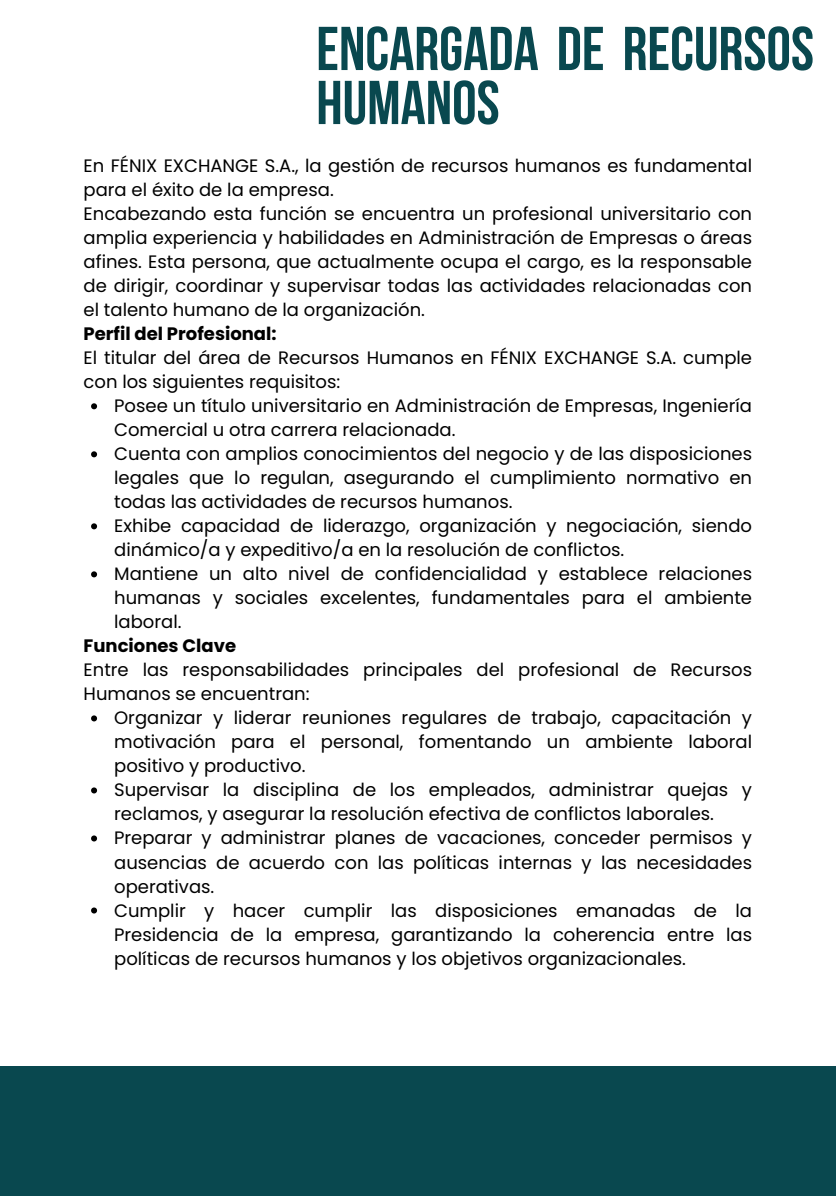
<style>
.page{position:relative;width:836px;height:1196px;background:#fff}
.page>*{position:absolute;margin:0;border:0;box-sizing:border-box;transform-origin:0 0}
.t1{font:61.8px/54px "Bebas Neue Cyrillic";color:#09484f}
.t2{font:18px/24px "Poppins";color:#000}
.t3{font:700 18px "Poppins";color:#000}
</style>
<div class="page">
<div style="left:0;top:1066px;width:836px;height:129px;background:#09484f"></div>
<svg style="left:91px;top:403px;width:6px;height:6px"></svg>
<svg style="left:91px;top:451px;width:6px;height:6px"></svg>
<svg style="left:91px;top:523px;width:6px;height:6px"></svg>
<svg style="left:91px;top:571px;width:6px;height:6px"></svg>
<svg style="left:91px;top:715px;width:6px;height:6px"></svg>
<svg style="left:91px;top:787px;width:6px;height:6px"></svg>
<svg style="left:91px;top:835px;width:6px;height:6px"></svg>
<svg style="left:91px;top:907px;width:6px;height:6px"></svg>
<p class="t1" style="left:316px;top:28px;width:499px">ENCARGADA DE RECURSOS<br>HUMANOS</p>
<p class="t2" style="left:84px;top:154px;width:670px">En FÉNIX EXCHANGE S.A., la gestión de recursos humanos es fundamental para el éxito de la empresa.</p>
<p class="t2" style="left:84px;top:202px;width:670px;text-align:justify">Encabezando esta función se encuentra un profesional universitario con amplia experiencia y habilidades en Administración de Empresas o áreas afines. Esta persona, que actualmente ocupa el cargo, es la responsable de dirigir, coordinar y supervisar todas las actividades relacionadas con el talento humano de la organización.</p>
<p class="t3" style="left:84px;top:321px;width:194px">Perfil del Profesional:</p>
<p class="t2" style="left:84px;top:346px;width:670px">El titular del área de Recursos Humanos en FÉNIX EXCHANGE S.A. cumple con los siguientes requisitos:</p>
<p class="t2" style="left:114px;top:394px;width:639px">Posee un título universitario en Administración de Empresas, Ingeniería<br>Comercial u otra carrera relacionada.</p>
<p class="t2" style="left:114px;top:442px;width:639px;text-align:justify">Cuenta con amplios conocimientos del negocio y de las disposiciones legales que lo regulan, asegurando el cumplimiento normativo en todas las actividades de recursos humanos.</p>
<p class="t2" style="left:114px;top:514px;width:639px">Exhibe capacidad de liderazgo, organización y negociación, siendo dinámico/a y expeditivo/a en la resolución de conflictos.</p>
<p class="t2" style="left:114px;top:562px;width:639px;text-align:justify">Mantiene un alto nivel de confidencialidad y establece relaciones humanas y sociales excelentes, fundamentales para el ambiente laboral.</p>
<p class="t3" style="left:84px;top:633px;width:154px">Funciones Clave</p>
<p class="t2" style="left:84px;top:658px;width:670px">Entre las responsabilidades principales del profesional de Recursos<br>Humanos se encuentran:</p>
<p class="t2" style="left:114px;top:706px;width:639px;text-align:justify">Organizar y liderar reuniones regulares de trabajo, capacitación y motivación para el personal, fomentando un ambiente laboral positivo y productivo.</p>
<p class="t2" style="left:114px;top:778px;width:639px">Supervisar la disciplina de los empleados, administrar quejas y reclamos, y asegurar la resolución efectiva de conflictos laborales.</p>
<p class="t2" style="left:114px;top:826px;width:639px;text-align:justify">Preparar y administrar planes de vacaciones, conceder permisos y ausencias de acuerdo con las políticas internas y las necesidades operativas.</p>
<p class="t2" style="left:114px;top:898px;width:639px;text-align:justify">Cumplir y hacer cumplir las disposiciones emanadas de la Presidencia de la empresa, garantizando la coherencia entre las políticas de recursos humanos y los objetivos organizacionales.</p>
</div>
